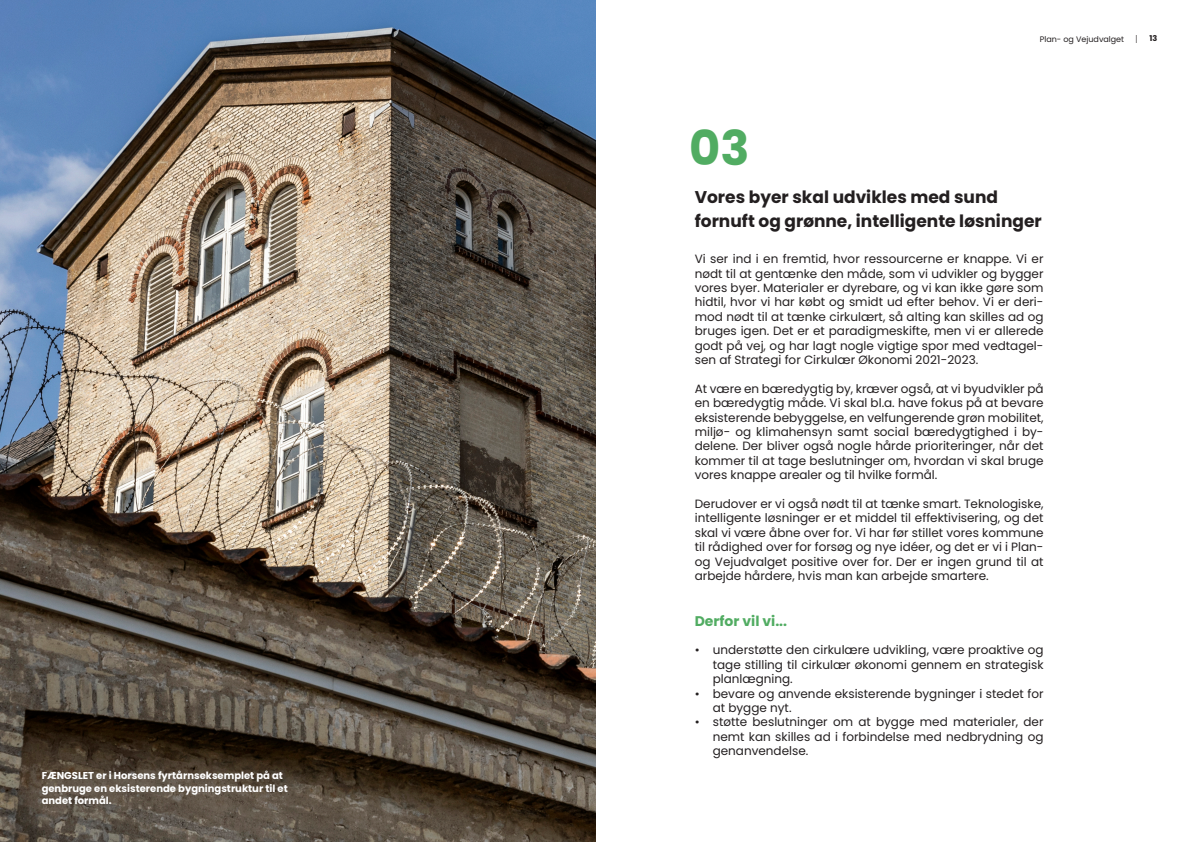
<style>
.page{position:relative;width:1191px;height:842px;background:#fff}
.page>*{position:absolute;margin:0;border:0;box-sizing:border-box;transform-origin:0 0}
.t1{font:700 48px "Poppins";color:#51ac62}
.t2{font:700 17px "Poppins";color:#231f20}
.t3{font:700 14px "Poppins";color:#51ac62}
.t4{font:12px/14.4px "Poppins";color:#231f20;text-align:justify}
.t5{font:700 10px/12px "Poppins";color:#fff}
.t6{font:8px "Poppins";color:#231f20}
.t7{font:700 8px "Poppins";color:#231f20}
.t8{font:8px "Minion Pro";color:#231f20}
</style>
<div class="page">
<img style="left:0;top:0;width:595px;height:842px">
<p class="t5" style="left:42px;top:770px;width:247px">FÆNGSLET er i Horsens fyrtårnseksemplet på at genbruge en eksisterende bygningstruktur til et andet formål.</p>
<p class="t6" style="left:1039px;top:34px;width:86px">Plan- og Vejudvalget</p>
<p class="t8" style="left:1135px;top:33px;width:4px">|</p>
<p class="t7" style="left:1149px;top:34px;width:9px">13</p>
<p class="t1" style="left:689px;top:120px;width:62px">03</p>
<p class="t2" style="left:694px;top:187px;width:305px">Vores byer skal udvikles med sund</p>
<p class="t2" style="left:694px;top:211px;width:348px">fornuft og grønne, intelligente løsninger</p>
<p class="t4" style="left:694px;top:252px;width:350px">Vi ser ind i en fremtid, hvor ressourcerne er knappe. Vi er nødt til at gentænke den måde, som vi udvikler og bygger vores byer. Materialer er dyrebare, og vi kan ikke gøre som hidtil, hvor vi har købt og smidt ud efter behov. Vi er deri&shy;mod nødt til at tænke cirkulært, så alting kan skilles ad og bruges igen. Det er et paradigmeskifte, men vi er allerede godt på vej, og har lagt nogle vigtige spor med vedtagel&shy;sen af Strategi for Cirkulær Økonomi 2021-2023.</p>
<p class="t4" style="left:694px;top:381px;width:350px">At være en bæredygtig by, kræver også, at vi byudvikler på en bæredygtig måde. Vi skal bl.a. have fokus på at bevare eksisterende bebyggelse, en velfungerende grøn mobilitet, miljø- og klimahensyn samt social bæredygtighed i by&shy;delene. Der bliver også nogle hårde prioriteringer, når det kommer til at tage beslutninger om, hvordan vi skal bruge vores knappe arealer og til hvilke formål.</p>
<p class="t4" style="left:694px;top:497px;width:350px">Derudover er vi også nødt til at tænke smart. Teknologiske, intelligente løsninger er et middel til effektivisering, og det skal vi være åbne over for. Vi har før stillet vores kommune til rådighed over for forsøg og nye idéer, og det er vi i Plan&shy;og Vejudvalget positive over for. Der er ingen grund til at arbejde hårdere, hvis man kan arbejde smartere.</p>
<p class="t3" style="left:694px;top:613px;width:94px">Derfor vil vi...</p>
<p class="t4" style="left:712px;top:643px;width:332px;text-indent:-18px">• understøtte den cirkulære udvikling, være proaktive og tage stilling til cirkulær økonomi gennem en strategisk planlægning.</p>
<p class="t4" style="left:712px;top:686px;width:332px;text-indent:-18px">• bevare og anvende eksisterende bygninger i stedet for at bygge nyt.</p>
<p class="t4" style="left:712px;top:715px;width:332px;text-indent:-18px">• støtte beslutninger om at bygge med materialer, der nemt kan skilles ad i forbindelse med nedbrydning og genanvendelse.</p>
</div>
